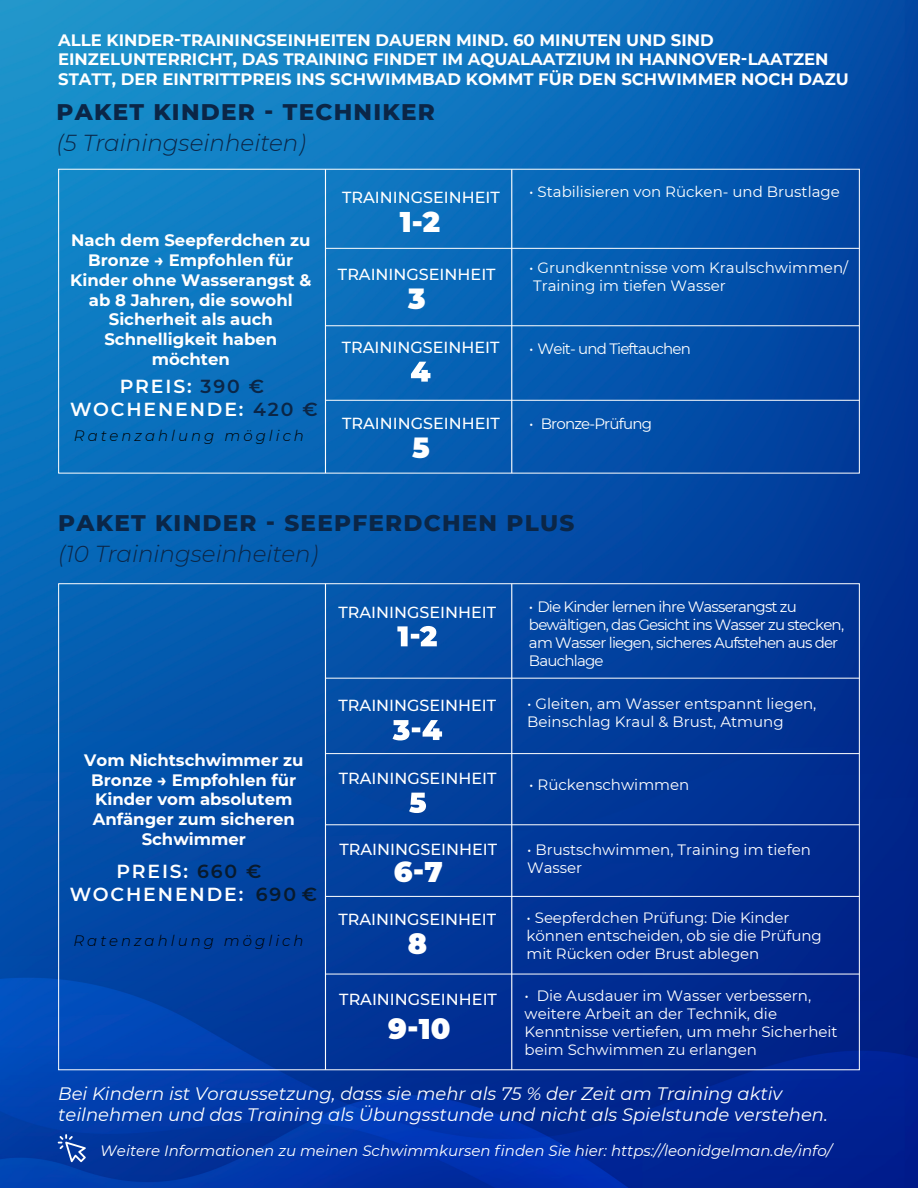
<style>
.page{position:relative;width:918px;height:1188px;background:#fff}
.page>*{position:absolute;margin:0;border:0;box-sizing:border-box;transform-origin:0 0}
.t1{font:900 28.5px "Montserrat";color:#fff}
.t2{font:800 23.1px "Montserrat";letter-spacing:.055em;color:#0b2647}
.t3{font:italic 300 23.1px "Montserrat";color:#0b2647}
.t4{font:600 18.9px/22.6px "Montserrat";letter-spacing:.1em;color:#fff;text-align:center}
.t5{font:italic 18px/21.6px "Montserrat";color:#fff}
.t6{font:700 16.5px/19.8px "Montserrat";color:#fff;text-align:center}
.t7{font:500 16.05px "Montserrat";color:#fff}
.t8{font:15px/18px "Montserrat";color:#fff}
.t9{font:15px/18px "Montserrat";letter-spacing:-.055em;color:#fff}
.t10{font:italic 15px "Montserrat";color:#fff}
.t11{font:italic 300 15px "Montserrat";letter-spacing:.2em;color:#000}
.s1{color:#0b2647}
.s2{color:#081a2d}
</style>
<div class="page">
<img style="left:0;top:0;width:918px;height:1188px">
<svg style="left:411px;top:362px;width:19px;height:20px"></svg>
<hr style="left:325px;top:169px;width:1px;height:304px;background:#fff">
<hr style="left:511px;top:169px;width:1px;height:304px;background:#fff">
<hr style="left:325px;top:248px;width:534px;height:1px;background:#fff">
<hr style="left:325px;top:325px;width:534px;height:1px;background:#fff">
<hr style="left:325px;top:400px;width:534px;height:1px;background:#fff">
<svg style="left:397px;top:626px;width:40px;height:20px"></svg>
<svg style="left:393px;top:720px;width:49px;height:20px"></svg>
<svg style="left:409px;top:793px;width:17px;height:20px"></svg>
<hr style="left:325px;top:584px;width:1px;height:486px;background:#fff">
<hr style="left:511px;top:584px;width:1px;height:486px;background:#fff">
<hr style="left:325px;top:678px;width:534px;height:1px;background:#fff">
<hr style="left:325px;top:753px;width:534px;height:1px;background:#fff">
<hr style="left:325px;top:824px;width:534px;height:1px;background:#fff">
<hr style="left:325px;top:896px;width:534px;height:1px;background:#fff">
<hr style="left:325px;top:974px;width:534px;height:1px;background:#fff">
<svg style="left:58px;top:1134px;width:28px;height:28px"></svg>
<p class="t6" style="left:58px;top:29px;width:792px;text-align:left">ALLE KINDER-TRAININGSEINHEITEN DAUERN MIND. 60 MINUTEN UND SIND<br>EINZELUNTERRICHT, DAS TRAINING FINDET IM AQUALAATZIUM IN HANNOVER-LAATZEN<br>STATT, DER EINTRITTPREIS INS SCHWIMMBAD KOMMT FÜR DEN SCHWIMMER NOCH DAZU</p>
<h2 class="t2" style="left:57px;top:95px;width:380px">PAKET KINDER - TECHNIKER</h2>
<h2 class="t3" style="left:57px;top:127px;width:251px">(5 Trainingseinheiten)</h2>
<p class="t6" style="left:70px;top:230px;width:243px">Nach dem Seepferdchen zu<br>Bronze → Empfohlen für<br>Kinder ohne Wasserangst &amp; ab 8 Jahren, die sowohl<br>Sicherheit als auch<br>Schnelligkeit haben möchten</p>
<p class="t4" style="left:70px;top:374px;width:249px">PREIS: <span class="s1">390 €<br></span>WOCHENENDE: <span class="s1">420 €</span></p>
<p class="t11" style="left:74px;top:426px;width:232px">Ratenzahlung möglich</p>
<p class="t7" style="left:342px;top:186px;width:159px">TRAININGSEINHEIT</p>
<h1 class="t1" style="left:400px;top:200px;width:42px">1-2</h1>
<p class="t8" style="left:529px;top:182px;width:312px">• Stabilisieren von Rücken- und Brustlage</p>
<p class="t7" style="left:338px;top:263px;width:159px">TRAININGSEINHEIT</p>
<p class="t8" style="left:529px;top:258px;width:320px">• Grundkenntnisse vom Kraulschwimmen/<br>Training im tiefen Wasser</p>
<h1 class="t1" style="left:408px;top:277px;width:19px">3</h1>
<p class="t7" style="left:342px;top:336px;width:159px">TRAININGSEINHEIT</p>
<p class="t7" style="left:342px;top:413px;width:159px">TRAININGSEINHEIT</p>
<h1 class="t1" style="left:412px;top:427px;width:19px">5</h1>
<p class="t9" style="left:529px;top:339px;width:163px">• Weit- und Tieftauchen</p>
<p class="t9" style="left:529px;top:414px;width:124px">• Bronze-Prüfung</p>
<h2 class="t2" style="left:58px;top:506px;width:518px">PAKET KINDER - SEEPFERDCHEN PLUS</h2>
<h2 class="t3" style="left:58px;top:538px;width:261px">(10 Trainingseinheiten)</h2>
<p class="t7" style="left:338px;top:601px;width:159px">TRAININGSEINHEIT</p>
<p class="t9" style="left:529px;top:597px;width:317px">• Die Kinder lernen ihre Wasserangst zu bewältigen, das Gesicht ins Wasser zu stecken, am Wasser liegen, sicheres Aufstehen aus der Bauchlage</p>
<p class="t8" style="left:527px;top:694px;width:291px">• Gleiten, am Wasser entspannt liegen,<br>Beinschlag Kraul &amp; Brust, Atmung</p>
<p class="t7" style="left:339px;top:694px;width:159px">TRAININGSEINHEIT</p>
<p class="t6" style="left:84px;top:749px;width:221px">Vom Nichtschwimmer zu<br>Bronze → Empfohlen für<br>Kinder vom absolutem<br>Anfänger zum sicheren<br>Schwimmer</p>
<p class="t4" style="left:70px;top:858px;width:249px;line-height:23.2px">PREIS: <span class="s2">660 €<br></span>WOCHENENDE: <span class="s2">690 €</span></p>
<p class="t11" style="left:74px;top:931px;width:232px">Ratenzahlung möglich</p>
<p class="t7" style="left:339px;top:767px;width:159px">TRAININGSEINHEIT</p>
<p class="t7" style="left:339px;top:838px;width:159px">TRAININGSEINHEIT</p>
<h1 class="t1" style="left:394px;top:851px;width:50px">6-7</h1>
<p class="t7" style="left:339px;top:908px;width:159px">TRAININGSEINHEIT</p>
<h1 class="t1" style="left:408px;top:923px;width:21px">8</h1>
<p class="t7" style="left:339px;top:988px;width:159px">TRAININGSEINHEIT</p>
<h1 class="t1" style="left:388px;top:1007px;width:64px">9-10</h1>
<p class="t8" style="left:529px;top:775px;width:162px">• Rückenschwimmen</p>
<p class="t8" style="left:527px;top:840px;width:285px">• Brustschwimmen, Training im tiefen<br>Wasser</p>
<p class="t8" style="left:527px;top:908px;width:297px">• Seepferdchen Prüfung: Die Kinder können entscheiden, ob sie die Prüfung mit Rücken oder Brust ablegen</p>
<p class="t8" style="left:525px;top:986px;width:315px">• Die Ausdauer im Wasser verbessern, weitere Arbeit an der Technik, die Kenntnisse vertiefen, um mehr Sicherheit beim Schwimmen zu erlangen</p>
<p class="t5" style="left:58px;top:1082px;width:771px">Bei Kindern ist Voraussetzung, dass sie mehr als 75 % der Zeit am Training aktiv teilnehmen und das Training als Übungsstunde und nicht als Spielstunde verstehen.</p>
<p class="t10" style="left:100px;top:1141px;width:733px">Weitere Informationen zu meinen Schwimmkursen finden Sie hier: https://leonidgelman.de/info/</p>
</div>
